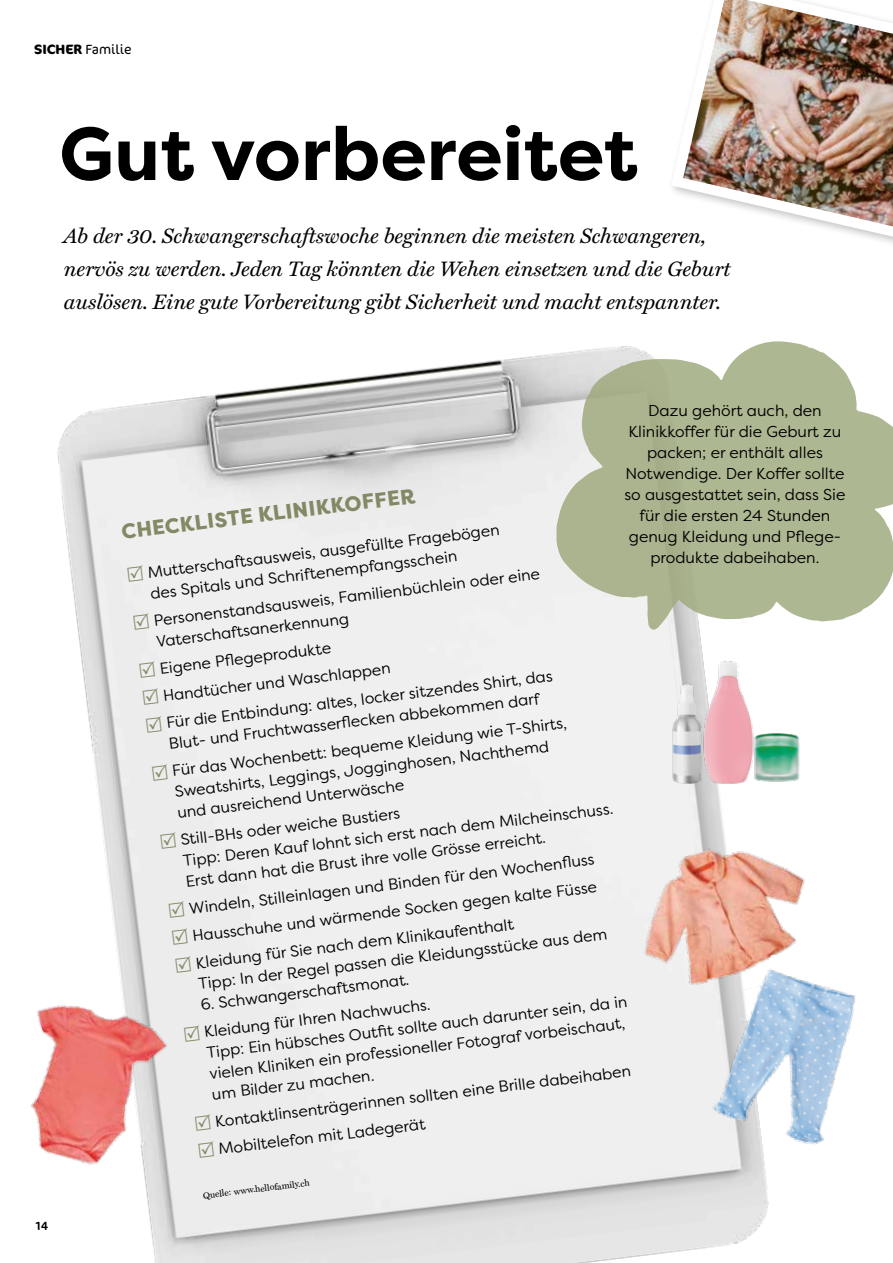
<style>
.page{position:relative;width:893px;height:1263px;background:#fff}
.page>*{position:absolute;margin:0;border:0;box-sizing:border-box;transform-origin:0 0}
.t1{font:700 75px "Filson Pro";color:#000}
.t2{font:italic 21px/33px "Miller Text";color:#000}
.t3{font:800 21px "Filson Pro";color:#838964}
.t4{font:15.75px/21px "Filson Pro";color:#000}
.t5{font:300 13.5px "Cocon Pro";color:#000}
.t6{font:12px "Cocon Pro";color:#000}
.t7{font:9px "Miller Text Roman";color:#000}
.s1{font-weight:700}
</style>
<div class="page">
<img style="left:57px;top:353px;width:712px;height:910px">
<img style="left:31px;top:970px;width:159px;height:252px">
<img style="left:697px;top:990px;width:159px;height:197px">
<img style="left:671px;top:640px;width:129px;height:157px">
<svg style="left:556px;top:341px;width:337px;height:289px;fill:#adb791"></svg>
<img style="left:618px;top:813px;width:217px;height:196px">
<img style="left:672px;top:0;width:221px;height:243px">
<svg style="left:127px;top:565px;width:17px;height:17px"></svg>
<svg style="left:133px;top:613px;width:17px;height:17px"></svg>
<svg style="left:139px;top:661px;width:17px;height:17px"></svg>
<svg style="left:143px;top:688px;width:16px;height:17px"></svg>
<svg style="left:146px;top:715px;width:17px;height:17px"></svg>
<svg style="left:152px;top:763px;width:17px;height:17px"></svg>
<svg style="left:160px;top:832px;width:17px;height:17px"></svg>
<svg style="left:169px;top:901px;width:17px;height:17px"></svg>
<svg style="left:172px;top:928px;width:17px;height:17px"></svg>
<svg style="left:175px;top:955px;width:17px;height:17px"></svg>
<svg style="left:184px;top:1024px;width:17px;height:17px"></svg>
<svg style="left:195px;top:1114px;width:17px;height:17px"></svg>
<svg style="left:198px;top:1141px;width:17px;height:17px"></svg>
<p class="t5" style="left:34px;top:41px;width:99px"><span class="s1">SICHER</span> Familie</p>
<h1 class="t1" style="left:59px;top:106px;width:580px">Gut vorbereitet</h1>
<h2 class="t2" style="left:64px;top:219px;width:668px">Ab der 30. Schwangerschaftswoche beginnen die meisten Schwangeren, nervös zu werden. Jeden Tag könnten die Wehen einsetzen und die Geburt auslösen. Eine gute Vorbereitung gibt Sicherheit und macht entspannter.</h2>
<p class="t6" style="left:34px;top:1218px;width:16px">14</p>
<p class="t4" style="left:624px;top:399px;width:222px;text-align:center">Dazu gehört auch, den<br>Klinikkoffer für die Geburt zu packen; er enthält alles<br>Notwendige. Der Koffer sollte so ausgestattet sein, dass Sie für die ersten 24 Stunden genug Kleidung und Pflege&shy;produkte dabeihaben.</p>
<h2 class="t3" style="left:120px;top:519px;width:297px;rotate:-7deg">CHECKLISTE KLINIKKOFFER</h2>
<p class="t4" style="left:147px;top:562px;width:356px;rotate:-7deg">Mutterschaftsausweis, ausgefüllte Fragebögen des Spitals und Schriftenempfangsschein</p>
<p class="t4" style="left:152px;top:610px;width:391px;rotate:-7deg">Personenstandsausweis, Familienbüchlein oder eine<br>Vaterschaftsanerkennung</p>
<p class="t4" style="left:158px;top:655px;width:390px;line-height:27.5px;rotate:-7deg">Eigene Pfl egeprodukte<br>Handtücher und Waschlappen<br>Für die Entbindung: altes, locker sitzendes Shirt, das</p>
<p class="t4" style="left:167px;top:730px;width:399px;line-height:27.5px;rotate:-7deg">Blut- und Fruchtwasserfl ecken abbekommen darf<br>Für das Wochenbett: bequeme Kleidung wie T-Shirts,</p>
<p class="t4" style="left:173px;top:781px;width:378px;rotate:-7deg">Sweatshirts, Leggings, Jogginghosen, Nachthemd und ausreichend Unterwäsche</p>
<p class="t4" style="left:179px;top:829px;width:435px;rotate:-7deg">Still-BHs oder weiche Bustiers<br>Tipp: Deren Kauf lohnt sich erst nach dem Milcheinschuss.<br>Erst dann hat die Brust ihre volle Grösse erreicht.</p>
<p class="t4" style="left:187px;top:895px;width:410px;line-height:27.5px;text-align:justify;rotate:-7deg">Windeln, Stilleinlagen und Binden für den Wochenfl uss Hausschuhe und wärmende Socken gegen kalte Füsse Kleidung für Sie nach dem Klinikaufenthalt</p>
<p class="t4" style="left:197px;top:973px;width:413px;rotate:-7deg">Tipp: In der Regel passen die Kleidungsstücke aus dem</p>
<p class="t4" style="left:199px;top:991px;width:229px;line-height:27.5px;rotate:-7deg">6. Schwangerschaftsmonat.<br>Kleidung für Ihren Nachwuchs.</p>
<p class="t4" style="left:206px;top:1042px;width:425px;rotate:-7deg">Tipp: Ein hübsches Outfi t sollte auch darunter sein, da in vielen Kliniken ein professioneller Fotograf vorbeischaut, um Bilder zu machen.</p>
<p class="t4" style="left:214px;top:1108px;width:420px;line-height:27.5px;rotate:-7deg">Kontaktlinsenträgerinnen sollten eine Brille dabeihaben<br>Mobiltelefon mit Ladegerät</p>
<p class="t7" style="left:202px;top:1190px;width:109px;rotate:-7deg">Quelle: www.hellofamily.ch</p>
</div>
